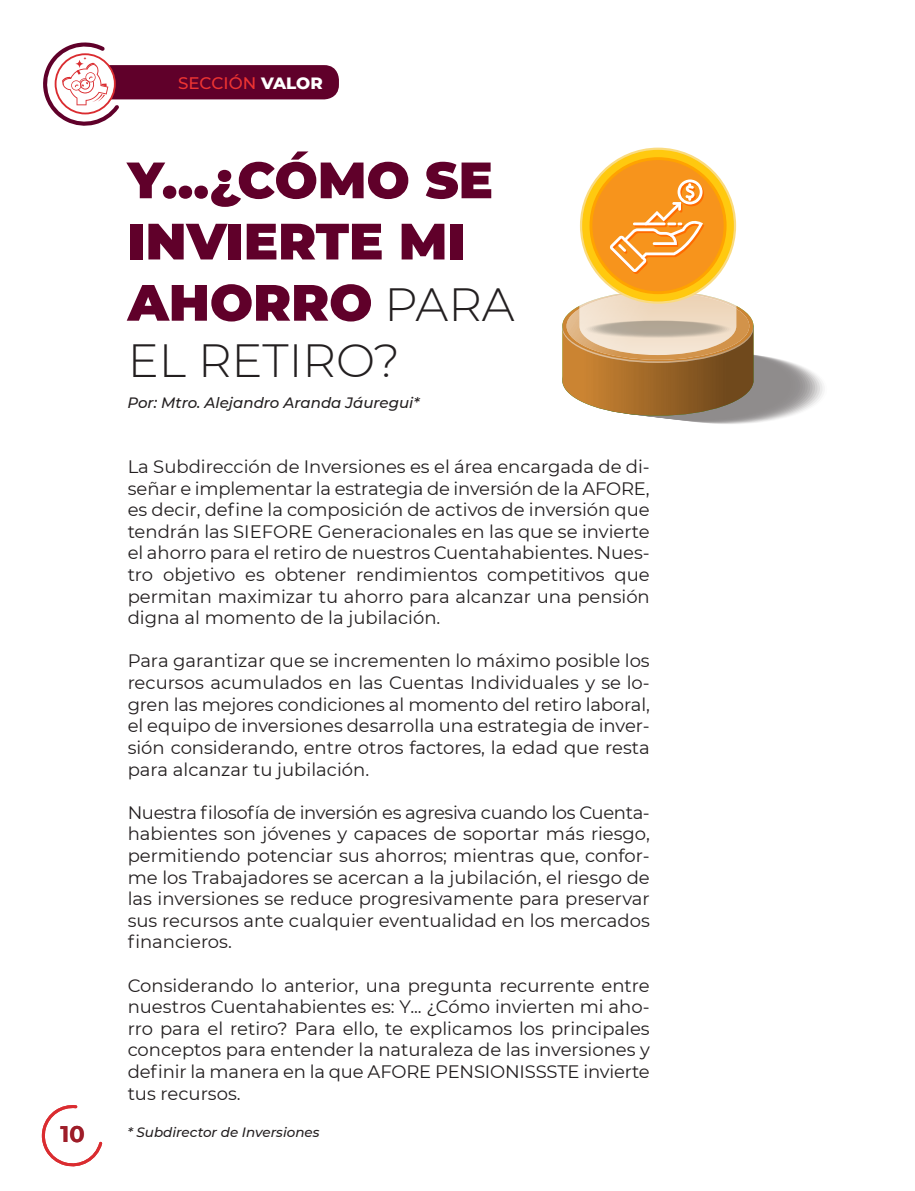
<style>
.page{position:relative;width:915px;height:1191px;background:#fff}
.page>*{position:absolute;margin:0;border:0;box-sizing:border-box;transform-origin:0 0}
.t1{font:900 51px/61.2px "Montserrat";color:#60002a}
.t2{font:300 46.5px "Montserrat";color:#231f20}
.t3{font:700 22.5px "Montserrat";color:#9e1d29}
.t4{font:18px/21.6px "Montserrat";color:#231f20;text-align:justify}
.t5{font:500 16.65px "Montserrat";color:#ee3432}
.t6{font:italic 500 15px "Montserrat";color:#231f20}
.t7{font:italic 500 13.5px "Montserrat";color:#231f20}
.s1{font-weight:800;color:#fff}
.s2{font-weight:300;font-size:46.5px;color:#231f20}
</style>
<div class="page">
<div style="left:83px;top:65px;width:256px;height:34px;background:#60002a;border-radius:15px"></div>
<svg style="left:43px;top:42px;width:76px;height:84px"></svg>
<svg style="left:42px;top:1105px;width:60px;height:62px"></svg>
<svg style="left:621px;top:352px;width:191px;height:71px"></svg>
<div style="left:614px;top:351px;width:191px;height:71px;background:linear-gradient(to bottom,#928f90,#928f8f);border-radius:50%"></div>
<svg style="left:562px;top:148px;width:191px;height:268px"></svg>
<p class="t3" style="left:61px;top:1117px;width:26px">10</p>
<p class="t5" style="left:178px;top:71px;width:146px">SECCIÓN <span class="s1">VALOR</span></p>
<h1 class="t1" style="left:128px;top:146px;width:388px">Y…¿CÓMO SE<br>INVIERTE MI<br>AHORRO <span class="s2">PARA</span></h1>
<h2 class="t2" style="left:128px;top:328px;width:273px">EL RETIRO?</h2>
<p class="t6" style="left:127px;top:392px;width:293px">Por: Mtro. Alejandro Aranda Jáuregui*</p>
<p class="t4" style="left:128px;top:455px;width:523px">La Subdirección de Inversiones es el área encargada de di&shy;señar e implementar la estrategia de inversión de la AFORE, es decir, define la composición de activos de inversión que tendrán las SIEFORE Generacionales en las que se invierte el ahorro para el retiro de nuestros Cuentahabientes. Nues&shy;tro objetivo es obtener rendimientos competitivos que permitan maximizar tu ahorro para alcanzar una pensión digna al momento de la jubilación.</p>
<p class="t4" style="left:128px;top:649px;width:523px">Para garantizar que se incrementen lo máximo posible los recursos acumulados en las Cuentas Individuales y se lo&shy;gren las mejores condiciones al momento del retiro laboral, el equipo de inversiones desarrolla una estrategia de inver&shy;sión considerando, entre otros factores, la edad que resta para alcanzar tu jubilación.</p>
<p class="t4" style="left:128px;top:801px;width:523px">Nuestra filosofía de inversión es agresiva cuando los Cuenta&shy;habientes son jóvenes y capaces de soportar más riesgo, permitiendo potenciar sus ahorros; mientras que, confor&shy;me los Trabajadores se acercan a la jubilación, el riesgo de las inversiones se reduce progresivamente para preservar sus recursos ante cualquier eventualidad en los mercados financieros.</p>
<p class="t4" style="left:128px;top:973px;width:523px">Considerando lo anterior, una pregunta recurrente entre nuestros Cuentahabientes es: Y... ¿Cómo invierten mi aho&shy;rro para el retiro? Para ello, te explicamos los principales conceptos para entender la naturaleza de las inversiones y definir la manera en la que AFORE PENSIONISSSTE invierte tus recursos.</p>
<p class="t7" style="left:127px;top:1123px;width:194px">* Subdirector de Inversiones</p>
</div>
